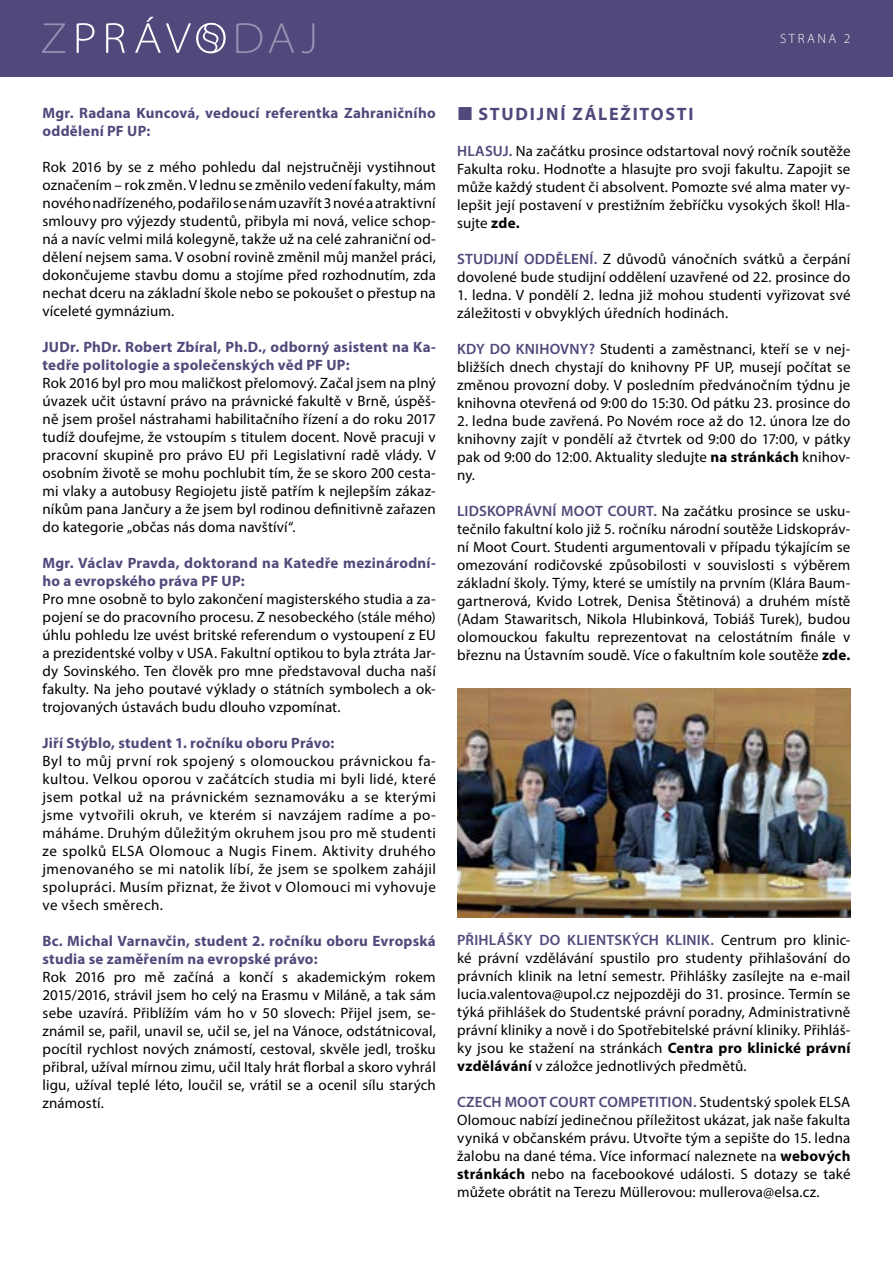
<style>
.page{position:relative;width:893px;height:1263px;background:#fff}
.page>*{position:absolute;margin:0;border:0;box-sizing:border-box;transform-origin:0 0}
.t1{font:700 18px "Myriad Pro";letter-spacing:.095em;color:#52487b}
.t2{font:15px/18px "Myriad Pro";letter-spacing:.01em;color:#000;text-align:justify}
.t3{font:700 15px/18px "Myriad Pro";letter-spacing:.015em;color:#52487b}
.t4{font:300 13.5px "Myriad Pro";letter-spacing:.195em;color:#fff}
.s1{font-weight:600;color:#52487b}
.s2{font-weight:700}
</style>
<div class="page">
<div style="left:0;top:0;width:893px;height:77px;background:#52487b"></div>
<svg style="left:236px;top:23px;width:78px;height:30px"></svg>
<svg style="left:42px;top:23px;width:23px;height:30px"></svg>
<svg style="left:77px;top:17px;width:149px;height:36px"></svg>
<img style="left:457px;top:689px;width:393px;height:229px">
<p class="t4" style="left:780px;top:31px;width:72px">STRANA 2</p>
<p class="t3" style="left:43px;top:103px;width:395px">Mgr. Radana Kuncová, vedoucí referentka Zahraničního oddělení PF UP:</p>
<p class="t2" style="left:43px;top:157px;width:395px">Rok 2016 by se z mého pohledu dal nejstručněji vystihnout označením – rok změn. V lednu se změnilo vedení fakulty, mám nového nadřízeného, podařilo se nám uzavřít 3 nové a atraktivní smlouvy pro výjezdy studentů, přibyla mi nová, velice schop&shy;ná a navíc velmi milá kolegyně, takže už na celé zahraniční od&shy;dělení nejsem sama. V osobní rovině změnil můj manžel práci, dokončujeme stavbu domu a stojíme před rozhodnutím, zda nechat dceru na základní škole nebo se pokoušet o přestup na víceleté gymnázium.</p>
<p class="t3" style="left:43px;top:337px;width:395px">JUDr. PhDr. Robert Zbíral, Ph.D., odborný asistent na Ka&shy;tedře politologie a společenských věd PF UP:</p>
<p class="t2" style="left:43px;top:373px;width:395px">Rok 2016 byl pro mou maličkost přelomový. Začal jsem na plný úvazek učit ústavní právo na právnické fakultě v Brně, úspěš&shy;ně jsem prošel nástrahami habilitačního řízení a do roku 2017 tudíž doufejme, že vstoupím s titulem docent. Nově pracuji v pracovní skupině pro právo EU při Legislativní radě vlády. V osobním životě se mohu pochlubit tím, že se skoro 200 cesta&shy;mi vlaky a autobusy Regiojetu jistě patřím k nejlepším zákaz&shy;níkům pana Jančury a že jsem byl rodinou definitivně zařazen do kategorie „občas nás doma navštíví“.</p>
<p class="t3" style="left:43px;top:553px;width:395px">Mgr. Václav Pravda, doktorand na Katedře mezinárodní&shy;ho a evropského práva PF UP:</p>
<p class="t2" style="left:43px;top:589px;width:395px">Pro mne osobně to bylo zakončení magisterského studia a za&shy;pojení se do pracovního procesu. Z nesobeckého (stále mého) úhlu pohledu lze uvést britské referendum o vystoupení z EU a prezidentské volby v USA. Fakultní optikou to byla ztráta Jar&shy;dy Sovinského. Ten člověk pro mne představoval ducha naší fakulty. Na jeho poutavé výklady o státních symbolech a ok&shy;trojovaných ústavách budu dlouho vzpomínat.</p>
<p class="t3" style="left:43px;top:733px;width:293px">Jiří Stýblo, student 1. ročníku oboru Právo:</p>
<p class="t2" style="left:43px;top:751px;width:395px">Byl to můj první rok spojený s olomouckou právnickou fa&shy;kultou. Velkou oporou v začátcích studia mi byli lidé, které jsem potkal už na právnickém seznamováku a se kterými jsme vytvořili okruh, ve kterém si navzájem radíme a po&shy;máháme. Druhým důležitým okruhem jsou pro mě studenti ze spolků ELSA Olomouc a Nugis Finem. Aktivity druhého jmenovaného se mi natolik líbí, že jsem se spolkem zahájil spolupráci. Musím přiznat, že život v Olomouci mi vyhovuje ve všech směrech.</p>
<p class="t3" style="left:43px;top:931px;width:395px">Bc. Michal Varnavčin, student 2. ročníku oboru Evropská studia se zaměřením na evropské právo:</p>
<p class="t2" style="left:43px;top:967px;width:395px">Rok 2016 pro mě začíná a končí s akademickým rokem 2015/2016, strávil jsem ho celý na Erasmu v Miláně, a tak sám sebe uzavírá. Přiblížím vám ho v 50 slovech: Přijel jsem, se&shy;známil se, pařil, unavil se, učil se, jel na Vánoce, odstátnicoval, pocítil rychlost nových známostí, cestoval, skvěle jedl, trošku přibral, užíval mírnou zimu, učil Italy hrát florbal a skoro vyhrál ligu, užíval teplé léto, loučil se, vrátil se a ocenil sílu starých známostí.</p>
<p class="t1" style="left:479px;top:102px;width:216px">STUDIJNÍ ZÁLEŽITOSTI</p>
<p class="t2" style="left:457px;top:142px;width:395px"><span class="s1">HLASUJ.</span> Na začátku prosince odstartoval nový ročník soutěže Fakulta roku. Hodnoťte a hlasujte pro svoji fakultu. Zapojit se může každý student či absolvent. Pomozte své alma mater vy&shy;lepšit její postavení v prestižním žebříčku vysokých škol! Hla&shy;sujte <span class="s2">zde.</span></p>
<p class="t2" style="left:457px;top:250px;width:395px"><span class="s1">STUDIJNÍ ODDĚLENÍ.</span> Z důvodů vánočních svátků a čerpání dovolené bude studijní oddělení uzavřené od 22. prosince do</p>
<p class="t2" style="left:457px;top:286px;width:395px">1. ledna. V pondělí 2. ledna již mohou studenti vyřizovat své záležitosti v obvyklých úředních hodinách.</p>
<p class="t2" style="left:457px;top:340px;width:395px"><span class="s1">KDY DO KNIHOVNY?</span> Studenti a zaměstnanci, kteří se v nej&shy;bližších dnech chystají do knihovny PF UP, musejí počítat se změnou provozní doby. V posledním předvánočním týdnu je knihovna otevřená od 9:00 do 15:30. Od pátku 23. prosince do</p>
<p class="t2" style="left:457px;top:412px;width:395px">2. ledna bude zavřená. Po Novém roce až do 12. února lze do knihovny zajít v pondělí až čtvrtek od 9:00 do 17:00, v pátky pak od 9:00 do 12:00. Aktuality sledujte <span class="s2">na stránkách</span> knihov&shy;ny.</p>
<p class="t2" style="left:457px;top:502px;width:395px"><span class="s1">LIDSKOPRÁVNÍ MOOT COURT.</span> Na začátku prosince se usku&shy;tečnilo fakultní kolo již 5. ročníku národní soutěže Lidskopráv&shy;ní Moot Court. Studenti argumentovali v případu týkajícím se omezování rodičovské způsobilosti v souvislosti s výběrem základní školy. Týmy, které se umístily na prvním (Klára Baum&shy;gartnerová, Kvido Lotrek, Denisa Štětinová) a druhém místě (Adam Stawaritsch, Nikola Hlubinková, Tobiáš Turek), budou olomouckou fakultu reprezentovat na celostátním finále v březnu na Ústavním soudě. Více o fakultním kole soutěže <span class="s2">zde.</span></p>
<p class="t2" style="left:457px;top:931px;width:395px"><span class="s1">PŘIHLÁŠKY DO KLIENTSKÝCH KLINIK.</span> Centrum pro klinic&shy;ké právní vzdělávání spustilo pro studenty přihlašování do právních klinik na letní semestr. Přihlášky zasílejte na e-mail lucia.valentova@upol.cz nejpozději do 31. prosince. Termín se týká přihlášek do Studentské právní poradny, Administrativně právní kliniky a nově i do Spotřebitelské právní kliniky. Přihláš&shy;ky jsou ke stažení na stránkách <span class="s2">Centra pro klinické právní vzdělávání</span> v záložce jednotlivých předmětů.</p>
<p class="t2" style="left:457px;top:1093px;width:395px"><span class="s1">CZECH MOOT COURT COMPETITION.</span> Studentský spolek ELSA Olomouc nabízí jedinečnou příležitost ukázat, jak naše fakulta vyniká v občanském právu. Utvořte tým a sepište do 15. ledna žalobu na dané téma. Více informací naleznete na <span class="s2">webových stránkách</span> nebo na facebookové události. S dotazy se také můžete obrátit na Terezu Müllerovou: mullerova@elsa.cz.</p>
</div>
